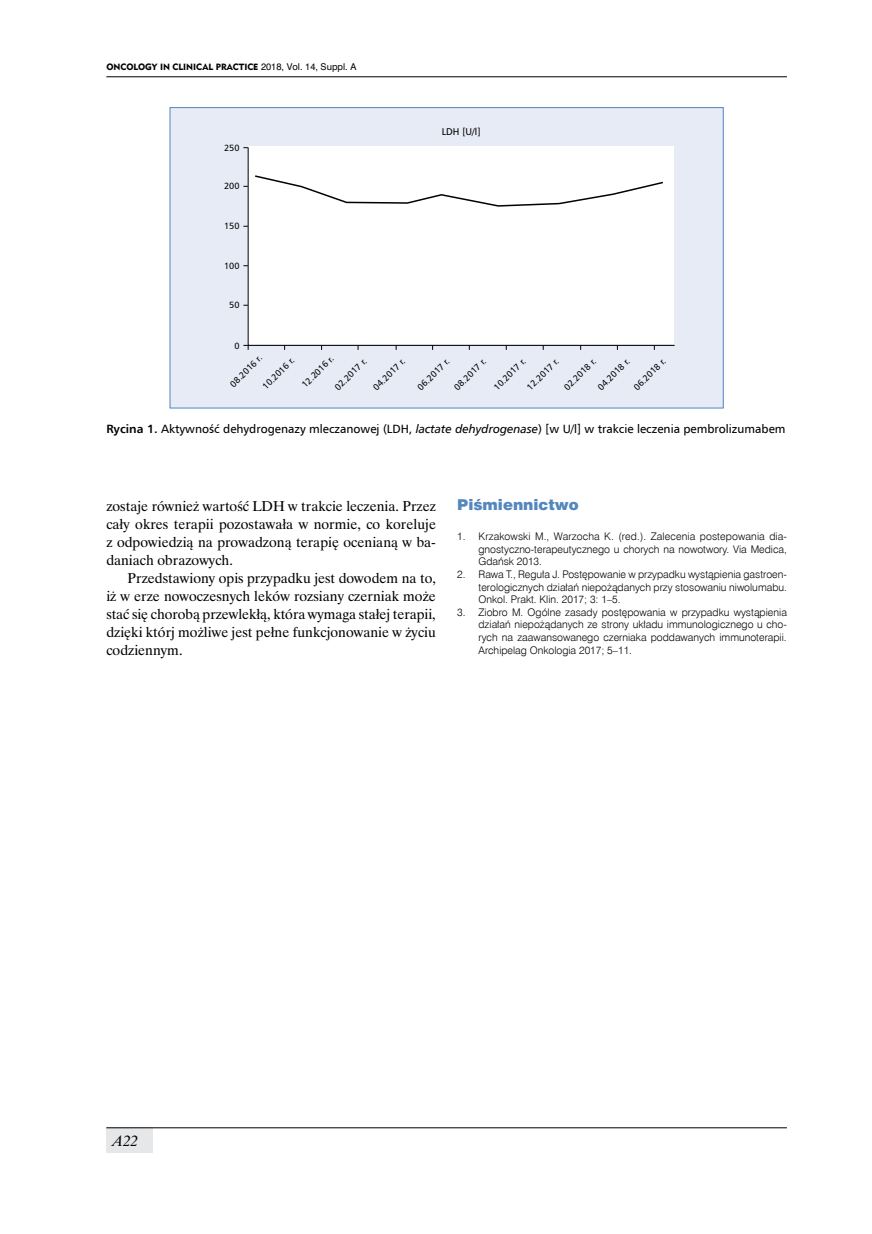
<style>
.page{position:relative;width:872px;height:1234px;background:#fff}
.page>*{position:absolute;margin:0;border:0;box-sizing:border-box;transform-origin:0 0}
.t1{font:15px "Swis 721 Blk EU";color:#5387bd}
.t2{font:italic 15px "Time Ibis EE";color:#000}
.t3{font:14.25px/18px "Time Ibis EE";color:#000;text-align:justify}
.t4{font:12px "Humnst 777 EU";color:#000}
.t5{font:10.5px/12.6px "Swis 721 Lt EU";color:#000;text-align:justify}
.t6{font:9.75px "Humnst 777 EU";color:#000}
.t7{font:9px "Humnst 777 EU";color:#000}
.t8{font:9px "Geometric 415 Blk EU";color:#000}
.s1{font-family:"Swis 721 PL";font-size:8.7px}
.s2{font-weight:700}
.s3{font-style:italic}
</style>
<div class="page">
<div style="left:106px;top:1127px;width:47px;height:25px;background:#e6e7e8"></div>
<hr style="left:106px;top:76px;width:681px;height:1px;background:#000">
<hr style="left:106px;top:1127px;width:681px;height:1px;background:#000">
<div style="left:170px;top:108px;width:553px;height:300px;background:#e7ebf5"></div>
<div style="left:170px;top:107px;width:553px;height:301px;border:1px solid #5387bd"></div>
<div style="left:247px;top:146px;width:428px;height:200px;background:#fff"></div>
<svg style="left:243px;top:174px;width:421px;height:33px;background:#f2f2f2"></svg>
<svg style="left:243px;top:345px;width:6px;height:5px"></svg>
<p class="t8" style="left:106px;top:61px;width:251px">ONCOLOGY IN CLINICAL PRACTICE <span class="s1">2018, Vol. 14, Suppl. A</span></p>
<p class="t7" style="left:224px;top:142px;width:17px">250</p>
<p class="t7" style="left:224px;top:181px;width:17px">200</p>
<p class="t7" style="left:224px;top:220px;width:17px">150</p>
<p class="t7" style="left:224px;top:260px;width:17px">100</p>
<p class="t7" style="left:229px;top:299px;width:12px">50</p>
<p class="t7" style="left:234px;top:340px;width:7px">0</p>
<p class="t6" style="left:442px;top:125px;width:40px">LDH [U/l]</p>
<p class="t7" style="left:227px;top:381px;width:43px;rotate:-45deg">08.2016 r.</p>
<p class="t7" style="left:260px;top:384px;width:43px;rotate:-45deg">10.2016 r.</p>
<p class="t7" style="left:299px;top:382px;width:43px;rotate:-45deg">12.2016 r.</p>
<p class="t7" style="left:332px;top:384px;width:43px;rotate:-45deg">02.2017 r.</p>
<p class="t7" style="left:371px;top:384px;width:43px;rotate:-45deg">04.2017 r.</p>
<p class="t7" style="left:415px;top:384px;width:43px;rotate:-45deg">06.2017 r.</p>
<p class="t7" style="left:452px;top:384px;width:43px;rotate:-45deg">08.2017 r.</p>
<p class="t7" style="left:491px;top:384px;width:43px;rotate:-45deg">10.2017 r.</p>
<p class="t7" style="left:524px;top:384px;width:43px;rotate:-45deg">12.2017 r.</p>
<p class="t7" style="left:561px;top:384px;width:43px;rotate:-45deg">02.2018 r.</p>
<p class="t7" style="left:595px;top:384px;width:43px;rotate:-45deg">04.2018 r.</p>
<p class="t7" style="left:631px;top:384px;width:43px;rotate:-45deg">06.2018 r.</p>
<p class="t4" style="left:106px;top:421px;width:680px"><span class="s2">Rycina 1.</span> Aktywność dehydrogenazy mleczanowej (LDH, <span class="s3">lactate dehydrogenase</span>) [w U/l] w trakcie leczenia pembrolizumabem</p>
<h2 class="t3" style="left:106px;top:496px;width:331px">zostaje również wartość LDH w trakcie leczenia. Przez cały okres terapii pozostawała w normie, co koreluje z odpowiedzią na prowadzoną terapię ocenianą w ba&shy;daniach obrazowych.</h2>
<h2 class="t3" style="left:106px;top:568px;width:331px;text-indent:21px">Przedstawiony opis przypadku jest dowodem na to, iż w erze nowoczesnych leków rozsiany czerniak może stać się chorobą przewlekłą, która wymaga stałej terapii, dzięki którj możliwe jest pełne funkcjonowanie w życiu codziennym.</h2>
<h1 class="t1" style="left:457px;top:495px;width:123px">Piśmiennictwo</h1>
<p class="t5" style="left:478px;top:530px;width:310px;text-indent:-21px">1. Krzakowski M., Warzocha K. (red.). Zalecenia postepowania dia&shy;gnostyczno-terapeutycznego u chorych na nowotwory. Via Medica, Gdańsk 2013.</p>
<p class="t5" style="left:478px;top:568px;width:310px;text-indent:-21px">2. Rawa T., Reguła J. Postępowanie w przypadku wystąpienia gastroen&shy;terologicznych działań niepożądanych przy stosowaniu niwolumabu.<br>Onkol. Prakt. Klin. 2017; 3: 1–5.</p>
<p class="t5" style="left:478px;top:606px;width:310px;text-indent:-21px">3. Ziobro M. Ogólne zasady postępowania w przypadku wystąpienia działań niepożądanych ze strony układu immunologicznego u cho&shy;rych na zaawansowanego czerniaka poddawanych immunoterapii.<br>Archipelag Onkologia 2017; 5–11.</p>
<h1 class="t2" style="left:113px;top:1131px;width:27px">A22</h1>
</div>
